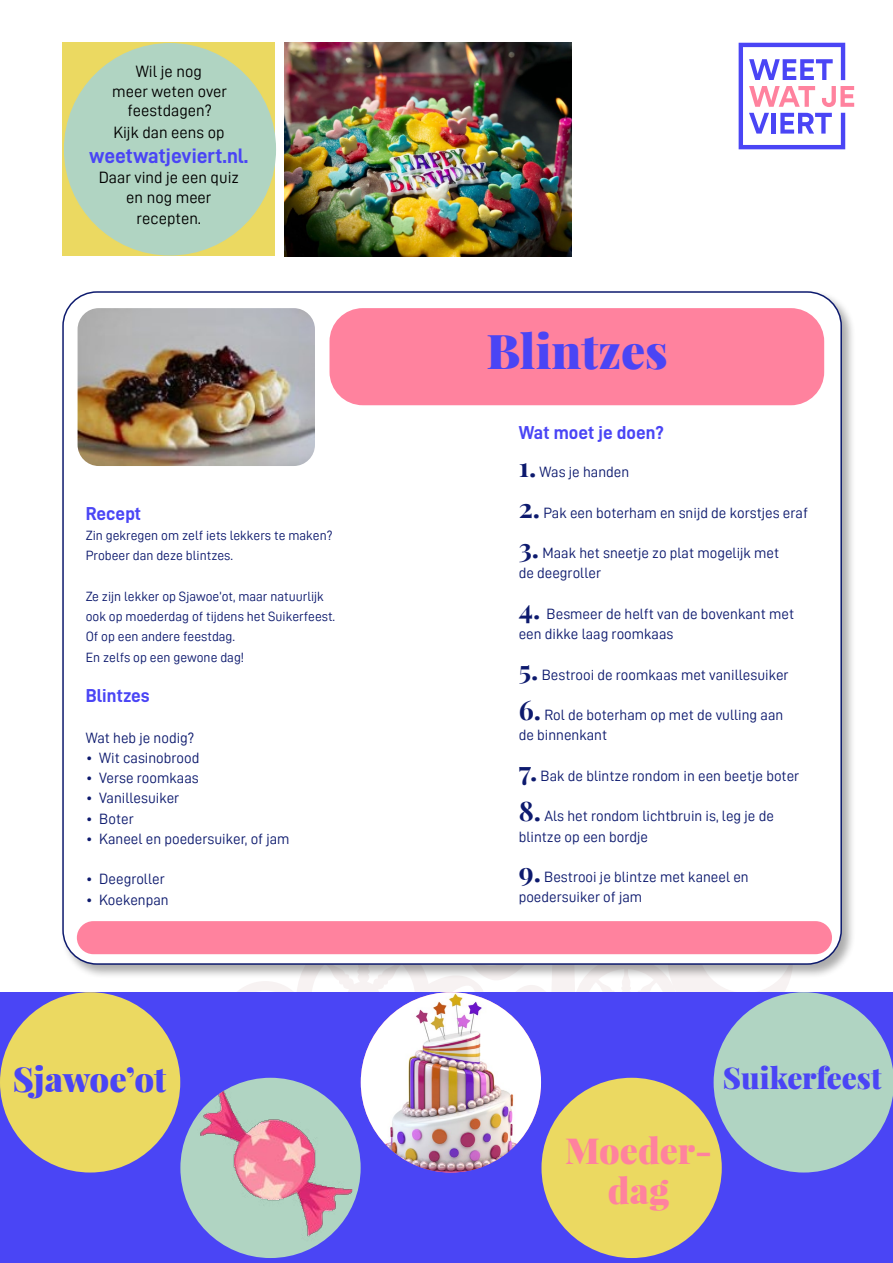
<style>
.page{position:relative;width:893px;height:1263px;background:#fff}
.page>*{position:absolute;margin:0;border:0;box-sizing:border-box;transform-origin:0 0}
.t1{font:900 48px "Playfair Display";color:#4a45f5}
.t2{font:900 36px/40.5px "Playfair Display";color:#ff829e;text-align:center}
.t3{font:900 34.5px "Playfair Display";color:#4a45f5}
.t4{font:900 30px "Playfair Display";color:#4a45f5}
.t5{font:21px "D DIN Bold";color:#4a45f5}
.t6{font:18.75px "D DIN Bold";color:#4a45f5}
.t7{font:16.5px/19.8px "D DIN";color:#000;text-align:center}
.t8{font:15px/20.2px "D DIN";color:#0d1a6e}
.t9{font:13.5px/20.2px "D DIN";color:#0d1a6e}
.s1{font-family:"Playfair Display";font-weight:700;font-size:27px}
</style>
<div class="page">
<svg style="left:739px;top:43px;width:115px;height:106px"></svg>
<svg style="left:238px;top:979px;width:552px;height:13px;fill:#f7f3f3"></svg>
<div style="left:63px;top:43px;width:212px;height:213px;background:#ebd961"></div>
<div style="left:64px;top:43px;width:212px;height:213px;background:#b0d4c2;border-radius:50%"></div>
<img style="left:285px;top:42px;width:286px;height:214px">
<div style="left:0;top:992px;width:893px;height:271px;background:#4a45f5"></div>
<div style="left:0;top:992px;width:180px;height:180px;background:#ebd961;border-radius:50%"></div>
<img style="left:183px;top:1078px;width:169px;height:180px">
<img style="left:361px;top:992px;width:180px;height:180px;border-radius:90px">
<div style="left:541px;top:1078px;width:181px;height:180px;background:#ebd961;border-radius:50%"></div>
<div style="left:714px;top:992px;width:179px;height:180px;background:#b0d4c2;border-radius:50%"></div>
<div style="left:60px;top:289px;width:796px;height:690px;background:#000;opacity:.33"></div>
<div style="left:63px;top:292px;width:778px;height:672px;background:#fff;border-radius:34px"></div>
<img style="left:78px;top:308px;width:237px;height:158px">
<div style="left:329px;top:308px;width:495px;height:97px;background:#ff829e;border-radius:33px"></div>
<div style="left:77px;top:921px;width:755px;height:33px;background:#ff829e;border-radius:17px"></div>
<p class="t7" style="left:112px;top:61px;width:116px">Wil je nog<br>meer weten over feestdagen?</p>
<p class="t7" style="left:113px;top:122px;width:113px">Kijk dan eens op</p>
<h3 class="t5" style="left:89px;top:144px;width:161px">weetwatjeviert.nl.</h3>
<p class="t7" style="left:99px;top:167px;width:142px">Daar vind je een quiz en nog meer</p>
<p class="t7" style="left:137px;top:209px;width:66px">recepten.</p>
<p class="t6" style="left:86px;top:503px;width:57px">Recept</p>
<p class="t9" style="left:86px;top:525px;width:248px">Zin gekregen om zelf iets lekkers te maken?<br>Probeer dan deze blintzes.</p>
<p class="t9" style="left:86px;top:586px;width:251px">Ze zijn lekker op Sjawoe’ot, maar natuurlijk ook op moederdag of tijdens het Suikerfeest.<br>Of op een andere feestdag.<br>En zelfs op een gewone dag!</p>
<p class="t6" style="left:86px;top:685px;width:66px">Blintzes</p>
<p class="t8" style="left:86px;top:727px;width:110px">Wat heb je nodig?</p>
<p class="t8" style="left:86px;top:747px;width:115px">• Wit casinobrood</p>
<p class="t8" style="left:86px;top:767px;width:115px">• Verse roomkaas</p>
<p class="t8" style="left:86px;top:788px;width:95px">• Vanillesuiker</p>
<p class="t8" style="left:86px;top:808px;width:50px">• Boter</p>
<p class="t8" style="left:86px;top:828px;width:205px">• Kaneel en poedersuiker, of jam</p>
<p class="t8" style="left:86px;top:869px;width:81px">• Deegroller</p>
<p class="t8" style="left:86px;top:889px;width:85px">• Koekenpan</p>
<h3 class="t3" style="left:13px;top:1057px;width:155px">Sjawoe’ot</h3>
<h1 class="t1" style="left:486px;top:320px;width:183px">Blintzes</h1>
<p class="t6" style="left:519px;top:422px;width:147px">Wat moet je doen?</p>
<p class="t8" style="left:519px;top:461px;width:112px"><span class="s1">1.</span> Was je handen</p>
<p class="t8" style="left:519px;top:502px;width:291px"><span class="s1">2.</span> Pak een boterham en snijd de korstjes eraf</p>
<p class="t8" style="left:519px;top:542px;width:262px"><span class="s1">3.</span> Maak het sneetje zo plat mogelijk met de deegroller</p>
<p class="t8" style="left:519px;top:603px;width:277px"><span class="s1">4.</span> Besmeer de helft van de bovenkant met een dikke laag roomkaas</p>
<p class="t8" style="left:519px;top:664px;width:271px"><span class="s1">5.</span> Bestrooi de roomkaas met vanillesuiker</p>
<p class="t8" style="left:519px;top:704px;width:266px"><span class="s1">6.</span> Rol de boterham op met de vulling aan de binnenkant</p>
<p class="t8" style="left:519px;top:765px;width:282px"><span class="s1">7.</span> Bak de blintze rondom in een beetje boter</p>
<p class="t8" style="left:519px;top:806px;width:257px"><span class="s1">8.</span> Als het rondom lichtbruin is, leg je de blintze op een bordje</p>
<p class="t8" style="left:519px;top:866px;width:232px"><span class="s1">9.</span> Bestrooi je blintze met kaneel en poedersuiker of jam</p>
<h3 class="t4" style="left:723px;top:1058px;width:160px">Suikerfeest</h3>
<h2 class="t2" style="left:565px;top:1129px;width:148px">Moeder&shy;dag</h2>
</div>
